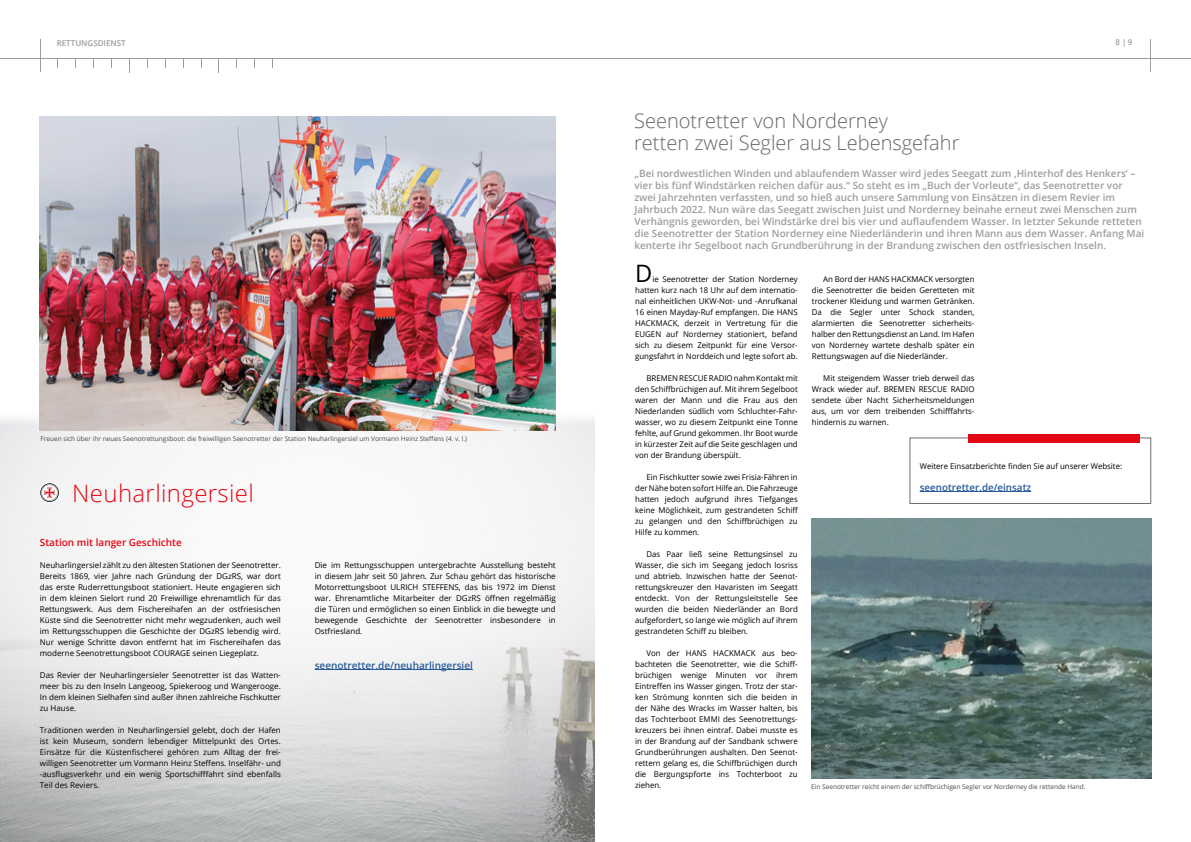
<style>
.page{position:relative;width:1191px;height:842px;background:#fff}
.page>*{position:absolute;margin:0;border:0;box-sizing:border-box;transform-origin:0 0}
.t1{font:300 24px "Open Sans";letter-spacing:.015em;color:#e30613}
.t2{font:24px "Open Sans";color:#000}
.t3{font:300 20px/22px "Open Sans";color:#626860}
.t4{font:600 10px/12px "Open Sans";color:#9d9d9c}
.t5{font:600 10px "Open Sans";color:#275b9b}
.t6{font:600 10px "Open Sans";color:#e30613}
.t7{font:8px/11px "Open Sans";color:#000;text-align:justify}
.t8{font:600 8px "Open Sans";color:#9d9d9c}
.t9{font:6.5px "Open Sans";color:#4a4a49}
</style>
<div class="page">
<hr style="left:40px;top:40px;width:1px;height:32px;background:#9d9d9c">
<hr style="left:1150px;top:40px;width:1px;height:32px;background:#9d9d9c">
<svg style="left:129px;top:60px;width:1px;height:12px"></svg>
<hr style="left:0;top:59px;width:1191px;height:1px;background:#9d9d9c">
<img style="left:0;top:410px;width:595px;height:432px">
<div style="left:40px;top:483px;width:20px;height:20px;background:#fff;border-radius:50%"></div>
<svg style="left:40px;top:483px;width:19px;height:19px"></svg>
<hr style="left:315px;top:669px;width:158px;height:1px;background:#275b9b">
<img style="left:40px;top:117px;width:516px;height:313px">
<div style="left:909px;top:438px;width:241px;height:66px;background:#fff;border:1px solid #706f6f"></div>
<hr style="left:919px;top:491px;width:112px;height:1px;background:#275b9b">
<div style="left:968px;top:434px;width:171px;height:8px;background:#e30613"></div>
<img style="left:812px;top:519px;width:339px;height:259px">
<p class="t8" style="left:57px;top:37px;width:71px">RETTUNGSDIENST</p>
<p class="t8" style="left:1115px;top:37px;width:19px">8 |9</p>
<h2 class="t3" style="left:634px;top:109px;width:327px">Seenotretter von Norderney<br>retten zwei Segler aus Lebensgefahr</h2>
<p class="t9" style="left:40px;top:434px;width:428px">Freuen sich über ihr neues Seenotrettungsboot: die freiwilligen Seenotretter der Station Neuharlingersiel um Vormann Heinz Steffens (4. v. l.)</p>
<h1 class="t1" style="left:72px;top:477px;width:183px">Neuharlingersiel</h1>
<p class="t6" style="left:40px;top:535px;width:144px">Station mit langer Geschichte</p>
<p class="t7" style="left:40px;top:559px;width:242px">Neuharlingersiel zählt zu den ältesten Stationen der Seenotretter.<br>Bereits 1869, vier Jahre nach Gründung der DGzRS, war dort das erste Ruderrettungsboot stationiert. Heute engagieren sich in dem kleinen Sielort rund 20 Freiwillige ehrenamtlich für das Rettungswerk. Aus dem Fischereihafen an der ostfriesischen Küste sind die Seenotretter nicht mehr wegzudenken, auch weil im Rettungsschuppen die Geschichte der DGzRS lebendig wird.<br>Nur wenige Schritte davon entfernt hat im Fischereihafen das moderne Seenotrettungsboot COURAGE seinen Liegeplatz.</p>
<p class="t7" style="left:40px;top:669px;width:242px">Das Revier der Neuharlingersieler Seenotretter ist das Watten&shy;meer bis zu den Inseln Langeoog, Spiekeroog und Wangerooge.<br>In dem kleinen Sielhafen sind außer ihnen zahlreiche Fischkutter zu Hause.</p>
<p class="t7" style="left:40px;top:724px;width:242px">Traditionen werden in Neuharlingersiel gelebt, doch der Hafen ist kein Museum, sondern lebendiger Mittelpunkt des Ortes.<br>Einsätze für die Küstenfischerei gehören zum Alltag der frei&shy;willigen Seenotretter um Vormann Heinz Steffens. Inselfähr- und -ausflugsverkehr und ein wenig Sportschifffahrt sind ebenfalls Teil des Reviers.</p>
<p class="t7" style="left:315px;top:559px;width:242px">Die im Rettungsschuppen untergebrachte Ausstellung besteht in diesem Jahr seit 50 Jahren. Zur Schau gehört das historische Motorrettungsboot ULRICH STEFFENS, das bis 1972 im Dienst war. Ehrenamtliche Mitarbeiter der DGzRS öffnen regelmäßig die Türen und ermöglichen so einen Einblick in die bewegte und bewegende Geschichte der Seenotretter insbesondere in Ostfriesland.</p>
<p class="t5" style="left:315px;top:658px;width:160px">seenotretter.de/neuharlingersiel</p>
<p class="t4" style="left:634px;top:167px;width:511px">„Bei nordwestlichen Winden und ablaufendem Wasser wird jedes Seegatt zum ,Hinterhof des Henkers‘ – vier bis fünf Windstärken reichen dafür aus.“ So steht es im „Buch der Vorleute“, das Seenotretter vor zwei Jahrzehnten verfassten, und so hieß auch unsere Sammlung von Einsätzen in diesem Revier im Jahrbuch 2022. Nun wäre das Seegatt zwischen Juist und Norderney beinahe erneut zwei Menschen zum Verhängnis geworden, bei Windstärke drei bis vier und auflaufendem Wasser. In letzter Sekunde retteten die Seenotretter der Station Norderney eine Niederländerin und ihren Mann aus dem Wasser. Anfang Mai kenterte ihr Segelboot nach Grundberührung in der Brandung zwischen den ostfriesischen Inseln.</p>
<h1 class="t2" style="left:635px;top:257px;width:19px">D</h1>
<p class="t7" style="left:635px;top:273px;width:164px;text-indent:17px">ie Seenotretter der Station Norderney hatten kurz nach 18 Uhr auf dem internatio&shy;nal einheitlichen UKW-Not- und -Anrufkanal 16 einen Mayday-Ruf empfangen. Die HANS HACKMACK, derzeit in Vertretung für die EUGEN auf Norderney stationiert, befand sich zu diesem Zeitpunkt für eine Versor&shy;gungsfahrt in Norddeich und legte sofort ab.</p>
<p class="t7" style="left:635px;top:372px;width:164px;text-indent:11px">BREMEN RESCUE RADIO nahm Kontakt mit den Schiffbrüchigen auf. Mit ihrem Segelboot waren der Mann und die Frau aus den Niederlanden südlich vom Schluchter-Fahr&shy;wasser, wo zu diesem Zeitpunkt eine Tonne fehlte, auf Grund gekommen. Ihr Boot wurde in kürzester Zeit auf die Seite geschlagen und von der Brandung überspült.</p>
<p class="t7" style="left:635px;top:471px;width:164px;text-indent:11px">Ein Fischkutter sowie zwei Frisia-Fähren in der Nähe boten sofort Hilfe an. Die Fahrzeuge hatten jedoch aufgrund ihres Tiefganges keine Möglichkeit, zum gestrandeten Schiff zu gelangen und den Schiffbrüchigen zu Hilfe zu kommen.</p>
<p class="t7" style="left:635px;top:548px;width:164px;text-indent:11px">Das Paar ließ seine Rettungsinsel zu Wasser, die sich im Seegang jedoch losriss und abtrieb. Inzwischen hatte der Seenot&shy;rettungskreuzer den Havaristen im Seegatt entdeckt. Von der Rettungsleitstelle See wurden die beiden Niederländer an Bord aufgefordert, so lange wie möglich auf ihrem gestrandeten Schiff zu bleiben.</p>
<p class="t7" style="left:635px;top:647px;width:164px;text-indent:11px">Von der HANS HACKMACK aus beo&shy;bachteten die Seenotretter, wie die Schiff&shy;brüchigen wenige Minuten vor ihrem Eintreffen ins Wasser gingen. Trotz der star&shy;ken Strömung konnten sich die beiden in der Nähe des Wracks im Wasser halten, bis das Tochterboot EMMI des Seenotrettungs&shy;kreuzers bei ihnen eintraf. Dabei musste es in der Brandung auf der Sandbank schwere Grundberührungen aushalten. Den Seenot&shy;rettern gelang es, die Schiffbrüchigen durch die Bergungspforte ins Tochterboot zu ziehen.</p>
<p class="t7" style="left:812px;top:273px;width:164px;text-indent:11px">An Bord der HANS HACKMACK versorgten die Seenotretter die beiden Geretteten mit trockener Kleidung und warmen Getränken.<br>Da die Segler unter Schock standen, alarmierten die Seenotretter sicherheits&shy;halber den Rettungsdienst an Land. Im Hafen von Norderney wartete deshalb später ein Rettungswagen auf die Niederländer.</p>
<p class="t7" style="left:812px;top:372px;width:164px;text-indent:11px">Mit steigendem Wasser trieb derweil das Wrack wieder auf. BREMEN RESCUE RADIO sendete über Nacht Sicherheitsmeldungen aus, um vor dem treibenden Schifffahrts&shy;hindernis zu warnen.</p>
<p class="t7" style="left:919px;top:460px;width:204px">Weitere Einsatzberichte finden Sie auf unserer Website:</p>
<p class="t5" style="left:919px;top:480px;width:113px">seenotretter.de/einsatz</p>
<p class="t9" style="left:811px;top:782px;width:276px">Ein Seenotretter reicht einem der schiffbrüchigen Segler vor Norderney die rettende Hand.</p>
</div>
